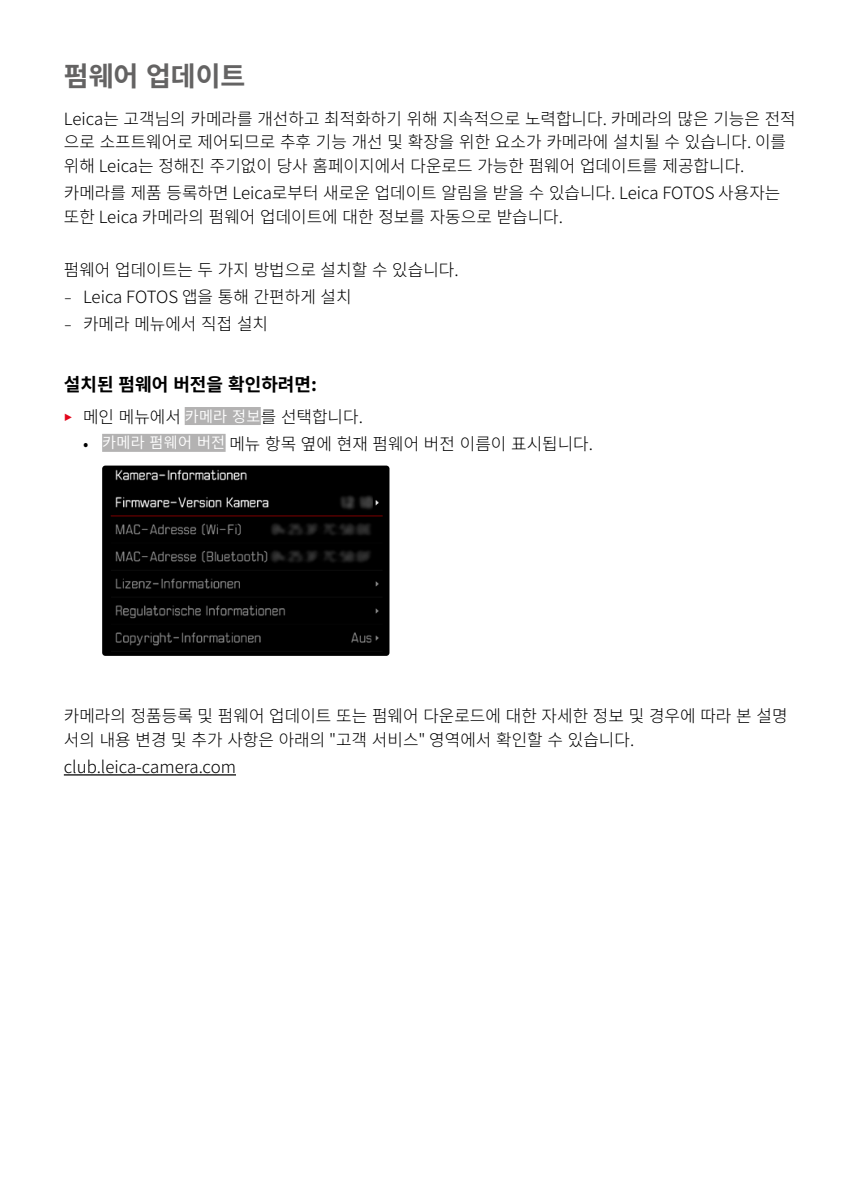
<style>
.page{position:relative;width:862px;height:1200px;background:#fff}
.page>*{position:absolute;margin:0;border:0;box-sizing:border-box;transform-origin:0 0}
.Heading____Chapter{font:200 27px "Source Han Sans KRVF";color:#646363}
.Heading____Heading_04{font:200 18px "Source Han Sans KRVF";color:#000}
.Text____Body_Text{font:200 16.88px/23.6px "Source Han Sans KRVF";color:#000}
.s1{font-family:"Corporate S";font-weight:300}
.s2{font-family:"Corporate S";font-weight:300;color:#e3051b}
.s3{font-family:"Source Han Sans KVF";font-size:15.3px;color:#fff}
</style>
<div class="page">
<div style="left:185px;top:407px;width:75px;height:18px;background:#b3b2b2"></div>
<div style="left:102px;top:434px;width:123px;height:18px;background:#b3b2b2"></div>
<hr style="left:64px;top:774px;width:172px;height:1px;background:#000">
<img style="left:102px;top:465px;width:287px;height:190px">
<p class="Heading____Chapter" style="left:64px;top:61px;width:183px">펌웨어 업데이트</p>
<p class="Text____Body_Text" style="left:64px;top:107px;width:733px">Leica는 고객님의 카메라를 개선하고 최적화하기 위해 지속적으로 노력합니다. 카메라의 많은 기능은 전적 으로 소프트웨어로 제어되므로 추후 기능 개선 및 확장을 위한 요소가 카메라에 설치될 수 있습니다. 이를 위해 Leica는 정해진 주기없이 당사 홈페이지에서 다운로드 가능한 펌웨어 업데이트를 제공합니다.</p>
<p class="Text____Body_Text" style="left:64px;top:181px;width:717px">카메라를 제품 등록하면 Leica로부터 새로운 업데이트 알림을 받을 수 있습니다. Leica FOTOS 사용자는 또한 Leica 카메라의 펌웨어 업데이트에 대한 정보를 자동으로 받습니다.</p>
<p class="Text____Body_Text" style="left:64px;top:258px;width:396px">펌웨어 업데이트는 두 가지 방법으로 설치할 수 있습니다.</p>
<p class="Text____Body_Text" style="left:64px;top:285px;width:289px"><span class="s1">–</span> Leica FOTOS 앱을 통해 간편하게 설치</p>
<p class="Text____Body_Text" style="left:64px;top:312px;width:206px"><span class="s1">–</span> 카메라 메뉴에서 직접 설치</p>
<p class="Heading____Heading_04" style="left:64px;top:374px;width:254px">설치된 펌웨어 버전을 확인하려면:</p>
<p class="Text____Body_Text" style="left:64px;top:405px;width:300px"><span class="s2">▸</span> 메인 메뉴에서 <span class="s3">카메라 정보</span>를 선택합니다.</p>
<p class="Text____Body_Text" style="left:83px;top:432px;width:511px">• <span class="s3">카메라 펌웨어 버전</span> 메뉴 항목 옆에 현재 펌웨어 버전 이름이 표시됩니다.</p>
<p class="Text____Body_Text" style="left:64px;top:704px;width:724px">카메라의 정품등록 및 펌웨어 업데이트 또는 펌웨어 다운로드에 대한 자세한 정보 및 경우에 따라 본 설명 서의 내용 변경 및 추가 사항은 아래의 "고객 서비스" 영역에서 확인할 수 있습니다.</p>
<p class="Text____Body_Text" style="left:64px;top:755px;width:173px">club.leica-camera.com</p>
</div>
